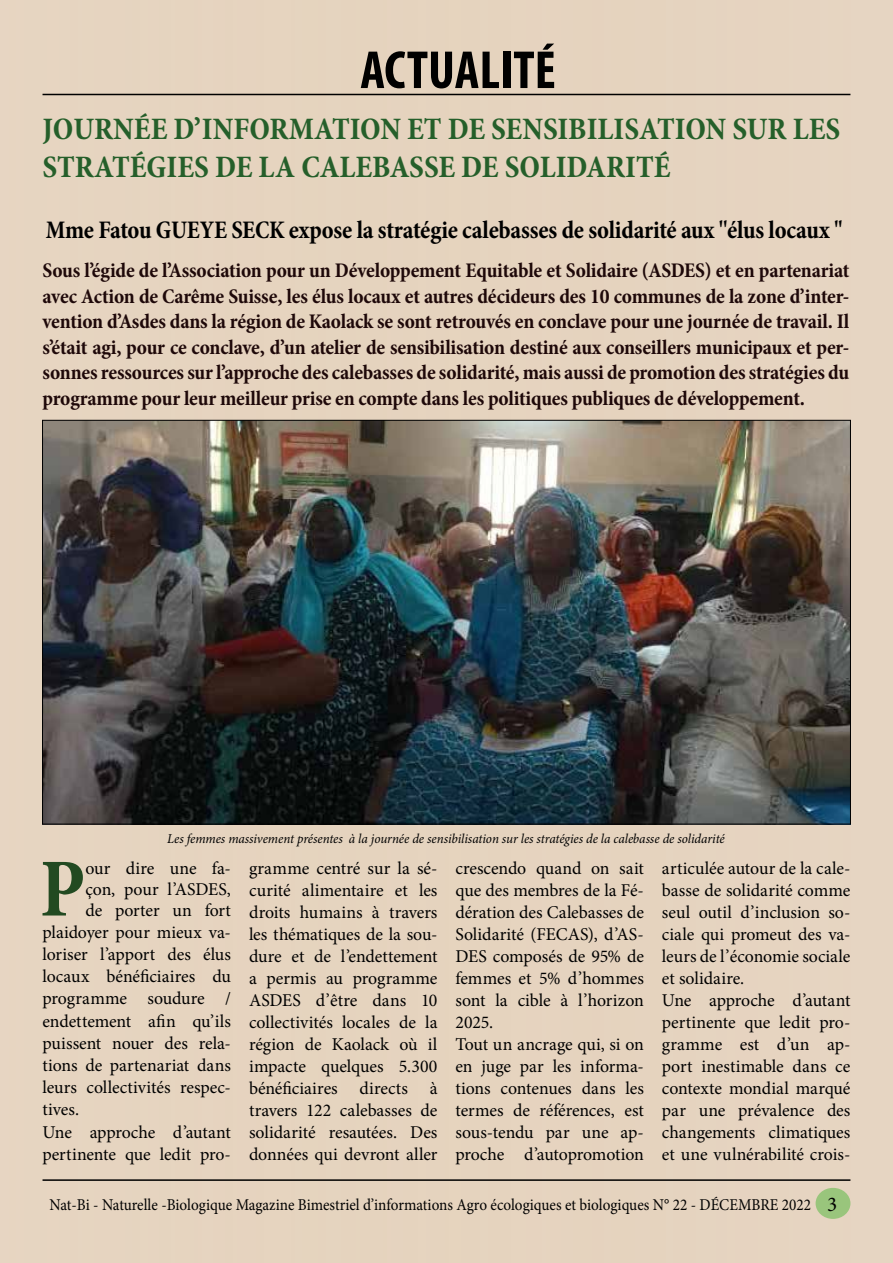
<style>
.page{position:relative;width:893px;height:1263px;background:#e6d4bf}
.page>*{position:absolute;margin:0;border:0;box-sizing:border-box;transform-origin:0 0}
.t1{font:700 condensed 83.4px "Minion Pro";color:#224a21}
.t2{font:700 condensed 54px "Myriad Pro";color:#000}
.t3{font:700 condensed 31.5px/37.8px "Minion Pro";color:#255f2a}
.t4{font:700 condensed 25.5px "Minion Pro";letter-spacing:-.01em;color:#000;scale:.96 1}
.t5{font:700 condensed 21px/25.5px "Minion Pro";letter-spacing:-.01em;color:#1e0809;text-align:justify}
.t6{font:18px/22px "Minion Pro";letter-spacing:-.005em;color:#000}
.t7{font:16.5px "Minion Pro";color:#000;scale:.92 1}
.t8{font:italic 13.5px "Minion Pro";letter-spacing:-.01em;color:#000}
.s1{font-size:21px}
</style>
<div class="page">
<hr style="left:43px;top:94px;width:807px;height:1px;background:#000">
<hr style="left:43px;top:1179px;width:807px;height:2px;background:#000">
<div style="left:816px;top:1188px;width:34px;height:31px;background:#99c57c;border-radius:50%"></div>
<img style="left:44px;top:422px;width:805px;height:400px">
<h2 class="t2" style="left:360px;top:36px;width:197px">ACTUALITÉ</h2>
<h3 class="t3" style="left:43px;top:110px;width:799px">JOURNÉE D’INFORMATION ET DE SENSIBILISATION SUR LES<br>STRATÉGIES DE LA CALEBASSE DE SOLIDARITÉ</h3>
<h3 class="t4" style="left:46px;top:212px;width:832px">Mme Fatou GUEYE SECK expose la stratégie calebasses de solidarité aux ''élus locaux ''</h3>
<p class="t5" style="left:43px;top:258px;width:808px">Sous l’égide de l’Association pour un Développement Equitable et Solidaire (ASDES) et en partenariat avec Action de Carême Suisse, les élus locaux et autres décideurs des 10 communes de la zone d’inter&shy;vention d’Asdes dans la région de Kaolack se sont retrouvés en conclave pour une journée de travail. Il s’était agi, pour ce conclave, d’un atelier de sensibilisation destiné aux conseillers municipaux et per&shy;sonnes ressources sur l’approche des calebasses de solidarité, mais aussi de promotion des stratégies du programme pour leur meilleur prise en compte dans les politiques publiques de développement.</p>
<p class="t8" style="left:167px;top:830px;width:559px">Les femmes massivement présentes à la journée de sensibilisation sur les stratégies de la calebasse de solidarité</p>
<h1 class="t1" style="left:40px;top:831px;width:47px">P</h1>
<p class="t6" style="left:85px;top:857px;width:147px">our dire une fa-</p>
<p class="t6" style="left:85px;top:878px;width:147px">çon, pour l’ASDES,</p>
<p class="t6" style="left:85px;top:899px;width:147px">de porter un fort</p>
<p class="t6" style="left:43px;top:921px;width:190px">plaidoyer pour mieux va-</p>
<p class="t6" style="left:43px;top:943px;width:190px">loriser l’apport des élus</p>
<p class="t6" style="left:43px;top:965px;width:190px">locaux bénéficiaires du</p>
<p class="t6" style="left:43px;top:988px;width:190px">programme soudure /</p>
<p class="t6" style="left:43px;top:1010px;width:190px">endettement afin qu’ils</p>
<p class="t6" style="left:43px;top:1032px;width:190px">puissent nouer des rela-</p>
<p class="t6" style="left:43px;top:1054px;width:190px">tions de partenariat dans</p>
<p class="t6" style="left:43px;top:1076px;width:190px">leurs collectivités respec-</p>
<p class="t6" style="left:43px;top:1099px;width:38px">tives.</p>
<p class="t6" style="left:43px;top:1121px;width:190px">Une approche d’autant</p>
<p class="t6" style="left:43px;top:1143px;width:190px">pertinente que ledit pro-</p>
<p class="t6" style="left:249px;top:857px;width:190px;text-align:justify">gramme centré sur la sé&shy;curité alimentaire et les droits humains à travers les thématiques de la sou&shy;dure et de l’endettement a permis au programme ASDES d’être dans 10 collectivités locales de la région de Kaolack où il impacte quelques 5.300 bénéficiaires directs à travers 122 calebasses de solidarité resautées. Des données qui devront aller</p>
<p class="t6" style="left:455px;top:857px;width:190px">crescendo quand on sait que des membres de la Fé&shy;dération des Calebasses de<br>Solidarité (FECAS), d’AS-<br>DES composés de 95% de femmes et 5% d’hommes sont la cible à l’horizon<br>2025.<br>Tout un ancrage qui, si on en juge par les informa&shy;tions contenues dans les termes de références, est sous-tendu par une ap&shy;proche d’autopromotion</p>
<p class="t6" style="left:662px;top:857px;width:190px">articulée autour de la cale&shy;basse de solidarité comme seul outil d’inclusion so&shy;ciale qui promeut des va&shy;leurs de l’économie sociale et solidaire.<br>Une approche d’autant pertinente que ledit pro&shy;gramme est d’un ap&shy;port inestimable dans ce contexte mondial marqué par une prévalence des changements climatiques et une vulnérabilité crois-</p>
<p class="t7" style="left:50px;top:1194px;width:857px">Nat-Bi - Naturelle -Biologique Magazine Bimestriel d’informations Agro écologiques et biologiques N° 22 - DÉCEMBRE 2022 <span class="s1">3</span></p>
</div>
